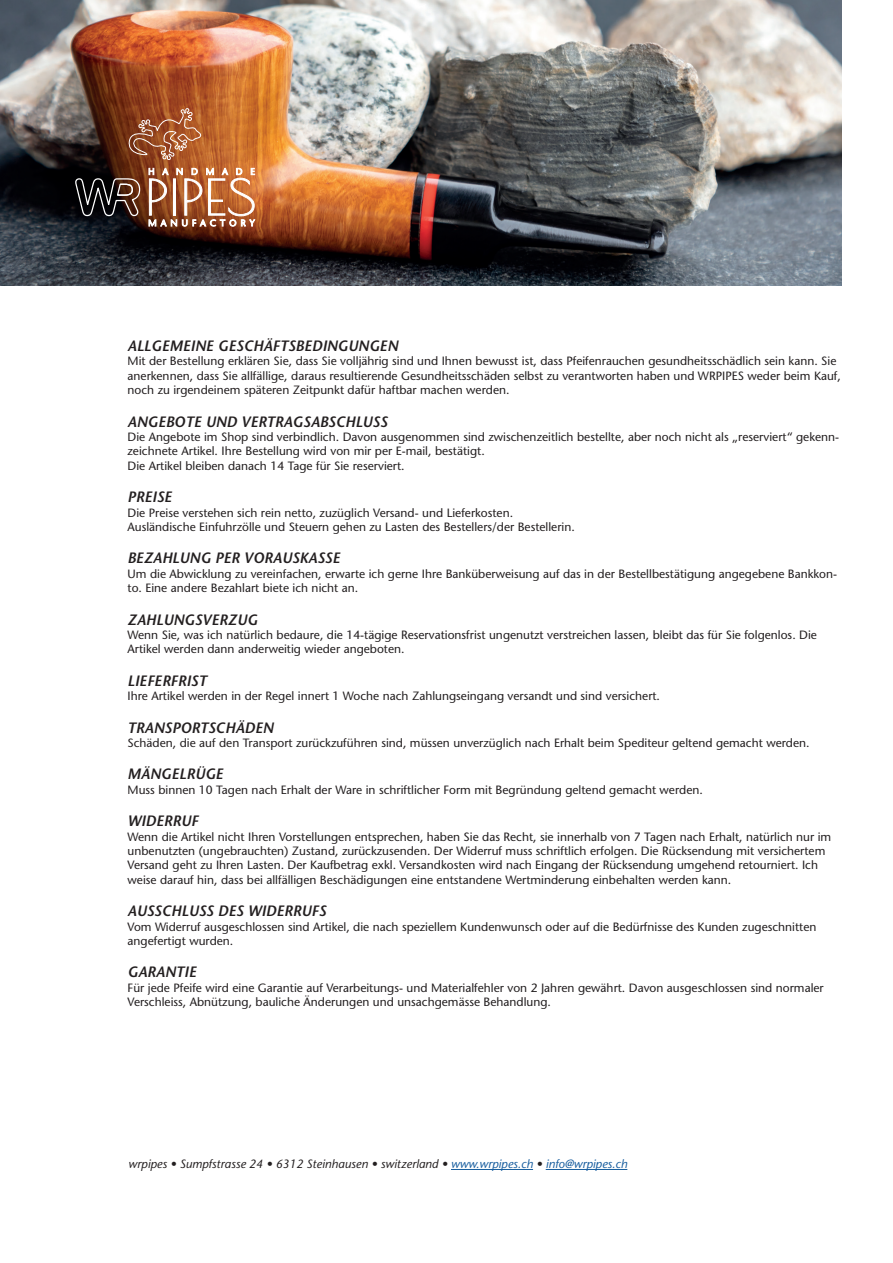
<style>
.page{position:relative;width:893px;height:1263px;background:#fff}
.page>*{position:absolute;margin:0;border:0;box-sizing:border-box;transform-origin:0 0}
.t1{font:italic 600 15px "Stone Sans";color:#231f20}
.t2{font:12px/14.4px "Stone Sans";color:#231f20}
.t3{font:italic 12px "Stone Sans";color:#231f20}
.s1{color:#175d9e}
</style>
<div class="page">
<img style="left:0;top:0;width:842px;height:285px">
<img style="left:74px;top:108px;width:181px;height:119px">
<hr style="left:451px;top:1169px;width:82px;height:1px;background:#175d9e">
<hr style="left:546px;top:1169px;width:81px;height:1px;background:#175d9e">
<p class="t1" style="left:128px;top:337px;width:272px">ALLGEMEINE GESCHÄFTSBEDINGUNGEN</p>
<p class="t2" style="left:128px;top:354px;width:715px">Mit der Bestellung erklären Sie, dass Sie volljährig sind und Ihnen bewusst ist, dass Pfeifenrauchen gesundheitsschädlich sein kann. Sie anerkennen, dass Sie allfällige, daraus resultierende Gesundheitsschäden selbst zu verantworten haben und WRPIPES weder beim Kauf, noch zu irgendeinem späteren Zeitpunkt dafür haftbar machen werden.</p>
<p class="t1" style="left:128px;top:412px;width:262px">ANGEBOTE UND VERTRAGSABSCHLUSS</p>
<p class="t2" style="left:128px;top:430px;width:713px">Die Angebote im Shop sind verbindlich. Davon ausgenommen sind zwischenzeitlich bestellte, aber noch nicht als „reserviert“ gekenn&shy;zeichnete Artikel. Ihre Bestellung wird von mir per E-mail, bestätigt.<br>Die Artikel bleiben danach 14 Tage für Sie reserviert.</p>
<p class="t1" style="left:128px;top:488px;width:46px">PREISE</p>
<p class="t2" style="left:128px;top:505px;width:449px">Die Preise verstehen sich rein netto, zuzüglich Versand- und Lieferkosten.<br>Ausländische Einfuhrzölle und Steuern gehen zu Lasten des Bestellers/der Bestellerin.</p>
<p class="t1" style="left:128px;top:549px;width:214px">BEZAHLUNG PER VORAUSKASSE</p>
<p class="t2" style="left:128px;top:566px;width:711px">Um die Abwicklung zu vereinfachen, erwarte ich gerne Ihre Banküberweisung auf das in der Bestellbestätigung angegebene Bankkon&shy;to. Eine andere Bezahlart biete ich nicht an.</p>
<p class="t1" style="left:128px;top:610px;width:132px">ZAHLUNGSVERZUG</p>
<p class="t2" style="left:128px;top:628px;width:691px">Wenn Sie, was ich natürlich bedaure, die 14-tägige Reservationsfrist ungenutzt verstreichen lassen, bleibt das für Sie folgenlos. Die<br>Artikel werden dann anderweitig wieder angeboten.</p>
<p class="t1" style="left:128px;top:672px;width:81px">LIEFERFRIST</p>
<p class="t2" style="left:128px;top:689px;width:534px">Ihre Artikel werden in der Regel innert 1 Woche nach Zahlungseingang versandt und sind versichert.</p>
<p class="t1" style="left:128px;top:718px;width:148px">TRANSPORTSCHÄDEN</p>
<p class="t2" style="left:128px;top:736px;width:684px">Schäden, die auf den Transport zurückzuführen sind, müssen unverzüglich nach Erhalt beim Spediteur geltend gemacht werden.</p>
<p class="t1" style="left:128px;top:765px;width:97px">MÄNGELRÜGE</p>
<p class="t2" style="left:128px;top:782px;width:577px">Muss binnen 10 Tagen nach Erhalt der Ware in schriftlicher Form mit Begründung geltend gemacht werden.</p>
<p class="t1" style="left:128px;top:812px;width:72px">WIDERRUF</p>
<p class="t2" style="left:128px;top:829px;width:705px">Wenn die Artikel nicht Ihren Vorstellungen entsprechen, haben Sie das Recht, sie innerhalb von 7 Tagen nach Erhalt, natürlich nur im unbenutzten (ungebrauchten) Zustand, zurückzusenden. Der Widerruf muss schriftlich erfolgen. Die Rücksendung mit versichertem Versand geht zu Ihren Lasten. Der Kaufbetrag exkl. Versandkosten wird nach Eingang der Rücksendung umgehend retourniert. Ich weise darauf hin, dass bei allfälligen Beschädigungen eine entstandene Wertminderung einbehalten werden kann.</p>
<p class="t1" style="left:128px;top:902px;width:200px">AUSSCHLUSS DES WIDERRUFS</p>
<p class="t2" style="left:128px;top:919px;width:690px">Vom Widerruf ausgeschlossen sind Artikel, die nach speziellem Kundenwunsch oder auf die Bedürfnisse des Kunden zugeschnitten angefertigt wurden.</p>
<p class="t1" style="left:128px;top:963px;width:70px">GARANTIE</p>
<p class="t2" style="left:128px;top:980px;width:698px">Für jede Pfeife wird eine Garantie auf Verarbeitungs- und Materialfehler von 2 Jahren gewährt. Davon ausgeschlossen sind normaler<br>Verschleiss, Abnützung, bauliche Änderungen und unsachgemässe Behandlung.</p>
<p class="t3" style="left:129px;top:1157px;width:500px">wrpipes • Sumpfstrasse 24 • 6312 Steinhausen • switzerland • <span class="s1">www.wrpipes.ch</span> • <span class="s1">info@wrpipes.ch</span></p>
</div>
